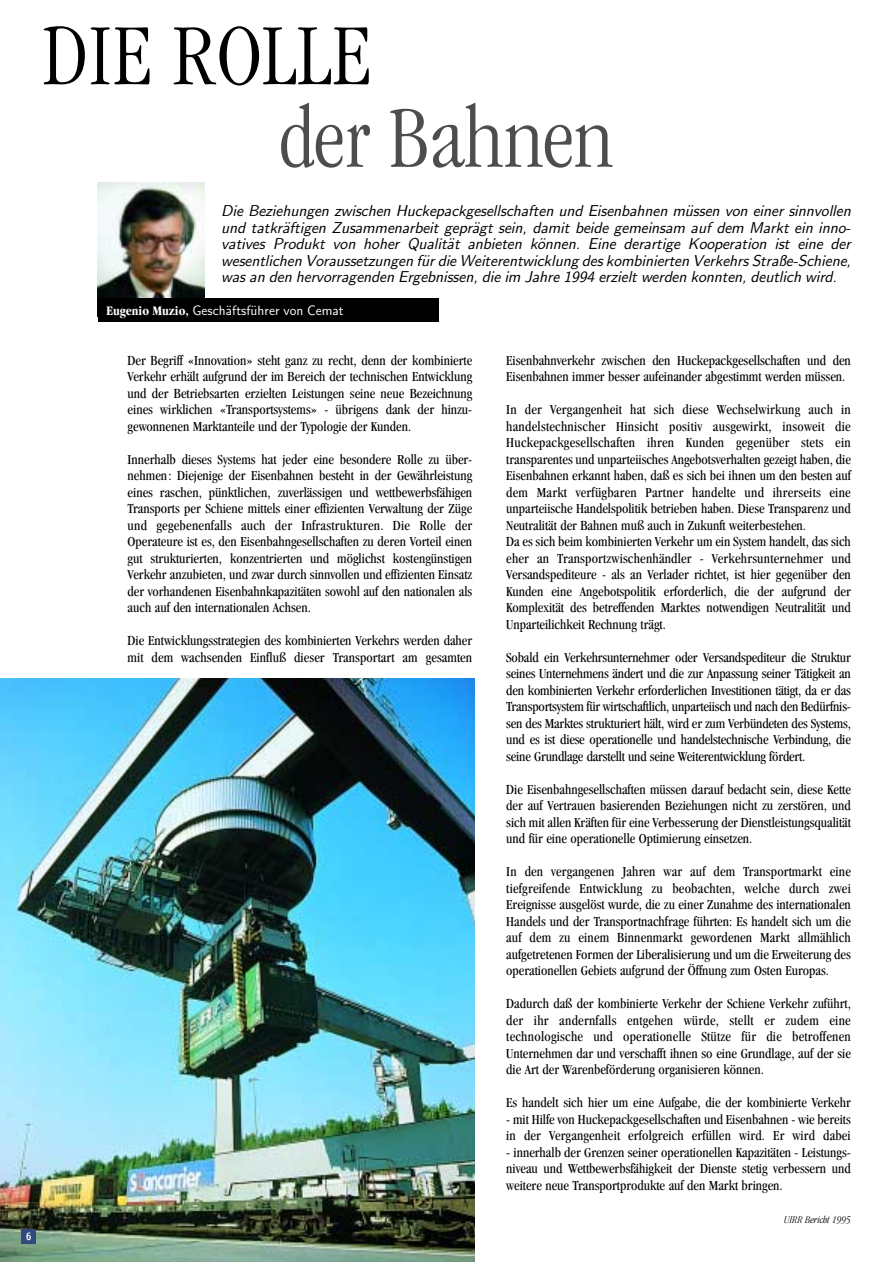
<style>
.page{position:relative;width:893px;height:1262px;background:#fff}
.page>*{position:absolute;margin:0;border:0;box-sizing:border-box;transform-origin:0 0}
.t1{font:300 condensed 90px "Garamond";color:#4d4d4d}
.t2{font:300 condensed 90px "Garamond";color:#000}
.t3{font:italic 15.75px/16.5px "Nova";letter-spacing:-.01em;color:#000;text-align:justify}
.t4{font:condensed 14.25px/16.5px "Garamond";color:#000;text-align:justify}
.t5{font:13.5px "Nova";color:#fff}
.t6{font:italic 300 condensed 10.5px "Garamond";color:#000}
.t7{font:700 10.5px "Nova";color:#fff}
.s1{font-family:"Garamond";font-weight:700;font-stretch:condensed}
</style>
<div class="page">
<img style="left:0;top:678px;width:474px;height:583px">
<img style="left:98px;top:183px;width:106px;height:116px">
<div style="left:98px;top:299px;width:340px;height:23px;background:#000"></div>
<div style="left:21px;top:1229px;width:15px;height:15px;background:#31497d"></div>
<h1 class="t2" style="left:43px;top:20px;width:331px">DIE ROLLE</h1>
<h1 class="t1" style="left:280px;top:103px;width:335px">der Bahnen</h1>
<p class="t7" style="left:26px;top:1232px;width:7px">6</p>
<p class="t3" style="left:221px;top:204px;width:631px">Die Beziehungen zwischen Huckepackgesellschaften und Eisenbahnen müssen von einer sinnvollen und tatkräftigen Zusammenarbeit geprägt sein, damit beide gemeinsam auf dem Markt ein inno&shy;vatives Produkt von hoher Qualität anbieten können. Eine derartige Kooperation ist eine der wesentlichen Voraussetzungen für die Weiterentwicklung des kombinierten Verkehrs Straße-Schiene, was an den hervorragenden Ergebnissen, die im Jahre 1994 erzielt werden konnten, deutlich wird.</p>
<p class="t5" style="left:106px;top:306px;width:239px"><span class="s1">Eugenio Muzio,</span> Geschäftsführer von Cemat</p>
<p class="t4" style="left:128px;top:353px;width:346px">Der Begriff «Innovation» steht ganz zu recht, denn der kombinierte Verkehr erhält aufgrund der im Bereich der technischen Entwicklung und der Betriebsarten erzielten Leistungen seine neue Bezeichnung eines wirklichen «Transportsystems» - übrigens dank der hinzu&shy;gewonnenen Marktanteile und der Typologie der Kunden.</p>
<p class="t4" style="left:128px;top:452px;width:346px">Innerhalb dieses Systems hat jeder eine besondere Rolle zu über&shy;nehmen: Diejenige der Eisenbahnen besteht in der Gewährleistung eines raschen, pünktlichen, zuverlässigen und wettbewerbsfähigen Transports per Schiene mittels einer effizienten Verwaltung der Züge und gegebenenfalls auch der Infrastrukturen. Die Rolle der Operateure ist es, den Eisenbahngesellschaften zu deren Vorteil einen gut strukturierten, konzentrierten und möglichst kostengünstigen Verkehr anzubieten, und zwar durch sinnvollen und effizienten Einsatz der vorhandenen Eisenbahnkapazitäten sowohl auf den nationalen als auch auf den internationalen Achsen.</p>
<p class="t4" style="left:128px;top:633px;width:346px">Die Entwicklungsstrategien des kombinierten Verkehrs werden daher mit dem wachsenden Einfluß dieser Transportart am gesamten</p>
<p class="t4" style="left:506px;top:353px;width:346px">Eisenbahnverkehr zwischen den Huckepackgesellschaften und den<br>Eisenbahnen immer besser aufeinander abgestimmt werden müssen.</p>
<p class="t4" style="left:506px;top:402px;width:346px;text-align:left">In der Vergangenheit hat sich diese Wechselwirkung auch in handelstechnischer Hinsicht positiv ausgewirkt, insoweit die Huckepackgesellschaften ihren Kunden gegenüber stets ein transparentes und unparteiisches Angebotsverhalten gezeigt haben, die Eisenbahnen erkannt haben, daß es sich bei ihnen um den besten auf dem Markt verfügbaren Partner handelte und ihrerseits eine unparteiische Handelspolitik betrieben haben. Diese Transparenz und Neutralität der Bahnen muß auch in Zukunft weiterbestehen.<br>Da es sich beim kombinierten Verkehr um ein System handelt, das sich eher an Transportzwischenhändler - Verkehrsunternehmer und Versandspediteure - als an Verlader richtet, ist hier gegenüber den Kunden eine Angebotspolitik erforderlich, die der aufgrund der Komplexität des betreffenden Marktes notwendigen Neutralität und Unparteilichkeit Rechnung trägt.</p>
<p class="t4" style="left:506px;top:650px;width:346px">Sobald ein Verkehrsunternehmer oder Versandspediteur die Struktur seines Unternehmens ändert und die zur Anpassung seiner Tätigkeit an den kombinierten Verkehr erforderlichen Investitionen tätigt, da er das Transportsystem für wirtschaftlich, unparteiisch und nach den Bedürfnis&shy;sen des Marktes strukturiert hält, wird er zum Verbündeten des Systems, und es ist diese operationelle und handelstechnische Verbindung, die seine Grundlage darstellt und seine Weiterentwicklung fördert.</p>
<p class="t4" style="left:506px;top:782px;width:346px">Die Eisenbahngesellschaften müssen darauf bedacht sein, diese Kette der auf Vertrauen basierenden Beziehungen nicht zu zerstören, und sich mit allen Kräften für eine Verbesserung der Dienstleistungsqualität und für eine operationelle Optimierung einsetzen.</p>
<p class="t4" style="left:506px;top:864px;width:346px">In den vergangenen Jahren war auf dem Transportmarkt eine tiefgreifende Entwicklung zu beobachten, welche durch zwei Ereignisse ausgelöst wurde, die zu einer Zunahme des internationalen Handels und der Transportnachfrage führten: Es handelt sich um die auf dem zu einem Binnenmarkt gewordenen Markt allmählich aufgetretenen Formen der Liberalisierung und um die Erweiterung des operationellen Gebiets aufgrund der Öffnung zum Osten Europas.</p>
<p class="t4" style="left:506px;top:996px;width:346px">Dadurch daß der kombinierte Verkehr der Schiene Verkehr zuführt, der ihr andernfalls entgehen würde, stellt er zudem eine technologische und operationelle Stütze für die betroffenen Unternehmen dar und verschafft ihnen so eine Grundlage, auf der sie die Art der Warenbeförderung organisieren können.</p>
<p class="t4" style="left:506px;top:1095px;width:346px">Es handelt sich hier um eine Aufgabe, die der kombinierte Verkehr</p>
<p class="t4" style="left:506px;top:1112px;width:346px">- mit Hilfe von Huckepackgesellschaften und Eisenbahnen - wie bereits in der Vergangenheit erfolgreich erfüllen wird. Er wird dabei</p>
<p class="t4" style="left:506px;top:1145px;width:346px">- innerhalb der Grenzen seiner operationellen Kapazitäten - Leistungs&shy;niveau und Wettbewerbsfähigkeit der Dienste stetig verbessern und weitere neue Transportprodukte auf den Markt bringen.</p>
<p class="t6" style="left:783px;top:1215px;width:68px">UIRR Bericht 1995</p>
</div>
